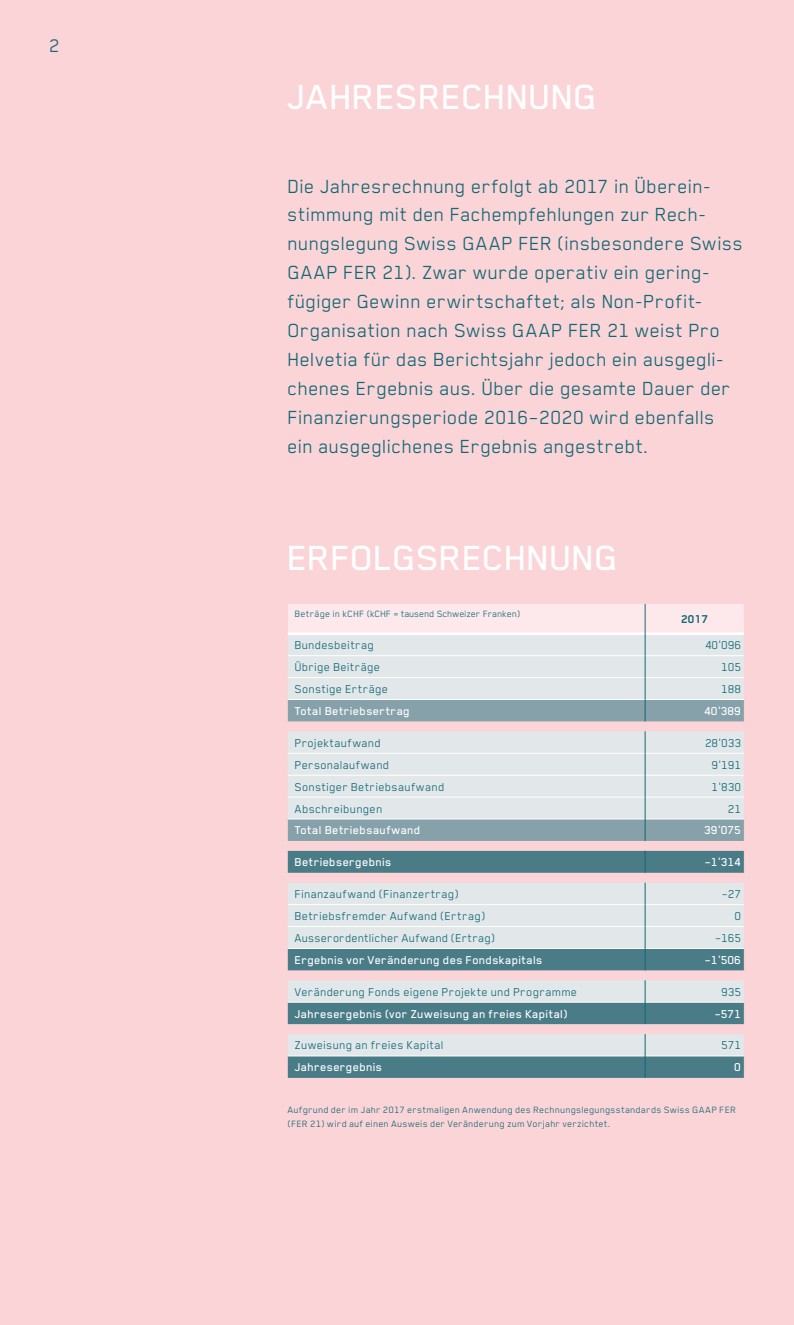
<style>
.page{position:relative;width:794px;height:1325px;background:#fff}
.page>*{position:absolute;margin:0;border:0;box-sizing:border-box;transform-origin:0 0}
.t1{font:40.25px "B Pro Helvetia Medium";letter-spacing:-.005em;color:#fff}
.t2{font:21.88px/28.9px "B Pro Helvetia Book";letter-spacing:.01em;color:#126873}
.t3{font:21px "B Pro Helvetia Book";color:#126873}
.t4{font:13.12px "B Pro Helvetia Book";letter-spacing:.02em;color:#126873}
.t5{font:13.12px "B Pro Helvetia Medium";letter-spacing:.02em;color:#fff}
.t6{font:13.12px "B Pro Helvetia Bold";color:#126873}
.t7{font:10.5px/14px "B Pro Helvetia Book";letter-spacing:.025em;color:#126873}
.t8{font:10.5px "B Pro Helvetia Book";color:#126873}
</style>
<div class="page">
<div style="left:0;top:0;width:794px;height:1324px;background:#fbd4d8"></div>
<svg style="left:288px;top:721px;width:456px;height:120px;background:#d3d8dc"></svg>
<svg style="left:288px;top:851px;width:456px;height:226px;background:#abbbc1"></svg>
<hr style="left:288px;top:796px;width:357px;height:1px;background:#fff">
<hr style="left:645px;top:796px;width:99px;height:1px;background:#fff">
<hr style="left:288px;top:926px;width:357px;height:1px;background:#fff">
<hr style="left:645px;top:926px;width:99px;height:1px;background:#fff">
<hr style="left:288px;top:818px;width:357px;height:1px;background:#fff">
<hr style="left:288px;top:948px;width:357px;height:1px;background:#fff">
<hr style="left:645px;top:818px;width:99px;height:1px;background:#fff">
<hr style="left:645px;top:948px;width:99px;height:1px;background:#fff">
<hr style="left:288px;top:774px;width:357px;height:1px;background:#fff">
<hr style="left:645px;top:774px;width:99px;height:1px;background:#fff">
<hr style="left:288px;top:904px;width:357px;height:1px;background:#fff">
<hr style="left:645px;top:904px;width:99px;height:1px;background:#fff">
<svg style="left:645px;top:851px;width:1px;height:21px"></svg>
<svg style="left:288px;top:604px;width:456px;height:117px;background:#d9dbdf"></svg>
<hr style="left:288px;top:753px;width:357px;height:1px;background:#fff">
<hr style="left:645px;top:753px;width:99px;height:1px;background:#fff">
<svg style="left:645px;top:731px;width:1px;height:110px"></svg>
<svg style="left:645px;top:882px;width:1px;height:88px"></svg>
<hr style="left:288px;top:1001px;width:357px;height:1px;background:#fff">
<hr style="left:288px;top:1055px;width:357px;height:1px;background:#fff">
<hr style="left:645px;top:1001px;width:99px;height:1px;background:#fff">
<hr style="left:645px;top:1055px;width:99px;height:1px;background:#fff">
<svg style="left:645px;top:980px;width:1px;height:44px"></svg>
<svg style="left:645px;top:1034px;width:1px;height:43px"></svg>
<p class="t3" style="left:50px;top:35px;width:12px">2</p>
<h1 class="t1" style="left:288px;top:76px;width:312px">JAHRESRECHNUNG</h1>
<p class="t2" style="left:288px;top:171px;width:457px">Die Jahresrechnung erfolgt ab 2017 in Überein&shy;stimmung mit den Fachempfehlungen zur Rech&shy;nungslegung Swiss GAAP FER (insbesondere Swiss GAAP FER 21). Zwar wurde operativ ein gering&shy;fügiger Gewinn erwirtschaftet; als Non--Profit-Organisation nach Swiss GAAP FER 21 weist Pro Helvetia für das Berichtsjahr jedoch ein ausgegli&shy;chenes Ergebnis aus. Über die gesamte Dauer der Finanzierungsperiode 2016–2020 wird ebenfalls ein ausgeglichenes Ergebnis angestrebt.</p>
<h1 class="t1" style="left:288px;top:536px;width:332px">ERFOLGSRECHNUNG</h1>
<p class="t8" style="left:295px;top:608px;width:227px">Beträge in kCHF (kCHF = tausend Schweizer Franken)</p>
<p class="t6" style="left:681px;top:612px;width:29px">2017</p>
<p class="t4" style="left:295px;top:638px;width:81px">Bundesbeitrag</p>
<p class="t4" style="left:705px;top:638px;width:38px">40'096</p>
<p class="t4" style="left:295px;top:660px;width:87px">Übrige Beiträge</p>
<p class="t4" style="left:721px;top:660px;width:21px">105</p>
<p class="t4" style="left:295px;top:682px;width:95px">Sonstige Erträge</p>
<p class="t4" style="left:721px;top:682px;width:21px">188</p>
<p class="t5" style="left:295px;top:704px;width:117px">Total Betriebsertrag</p>
<p class="t5" style="left:704px;top:704px;width:38px">40'389</p>
<p class="t4" style="left:295px;top:735px;width:88px">Projektaufwand</p>
<p class="t4" style="left:705px;top:735px;width:38px">28'033</p>
<p class="t4" style="left:295px;top:757px;width:96px">Personalaufwand</p>
<p class="t4" style="left:712px;top:757px;width:31px">9'191</p>
<p class="t4" style="left:295px;top:779px;width:151px">Sonstiger Betriebsaufwand</p>
<p class="t4" style="left:712px;top:779px;width:31px">1'830</p>
<p class="t4" style="left:295px;top:801px;width:89px">Abschreibungen</p>
<p class="t4" style="left:728px;top:801px;width:15px">21</p>
<p class="t5" style="left:295px;top:823px;width:127px">Total Betriebsaufwand</p>
<p class="t5" style="left:704px;top:823px;width:38px">39'075</p>
<p class="t5" style="left:295px;top:855px;width:98px">Betriebsergebnis</p>
<p class="t5" style="left:705px;top:855px;width:38px">–1'314</p>
<p class="t4" style="left:295px;top:887px;width:166px">Finanzaufwand (Finanzertrag)</p>
<p class="t4" style="left:722px;top:887px;width:21px">–27</p>
<p class="t4" style="left:295px;top:909px;width:192px">Betriebsfremder Aufwand (Ertrag)</p>
<p class="t4" style="left:735px;top:909px;width:8px">0</p>
<p class="t4" style="left:295px;top:931px;width:202px">Ausserordentlicher Aufwand (Ertrag)</p>
<p class="t4" style="left:715px;top:931px;width:27px">–165</p>
<p class="t5" style="left:295px;top:953px;width:249px">Ergebnis vor Veränderung des Fondskapitals</p>
<p class="t5" style="left:705px;top:953px;width:38px">–1'506</p>
<p class="t4" style="left:295px;top:984px;width:284px">Veränderung Fonds eigene Projekte und Programme</p>
<p class="t4" style="left:721px;top:984px;width:21px">935</p>
<p class="t5" style="left:295px;top:1006px;width:275px">Jahresergebnis (vor Zuweisung an freies Kapital)</p>
<p class="t5" style="left:715px;top:1006px;width:28px">–571</p>
<p class="t4" style="left:295px;top:1038px;width:150px">Zuweisung an freies Kapital</p>
<p class="t4" style="left:721px;top:1038px;width:21px">571</p>
<p class="t5" style="left:295px;top:1060px;width:89px">Jahresergebnis</p>
<p class="t5" style="left:734px;top:1060px;width:8px">0</p>
<p class="t7" style="left:288px;top:1102px;width:450px">Aufgrund der im Jahr 2017 erstmaligen Anwendung des Rechnungslegungsstandards Swiss GAAP FER (FER 21) wird auf einen Ausweis der Veränderung zum Vorjahr verzichtet.</p>
</div>
